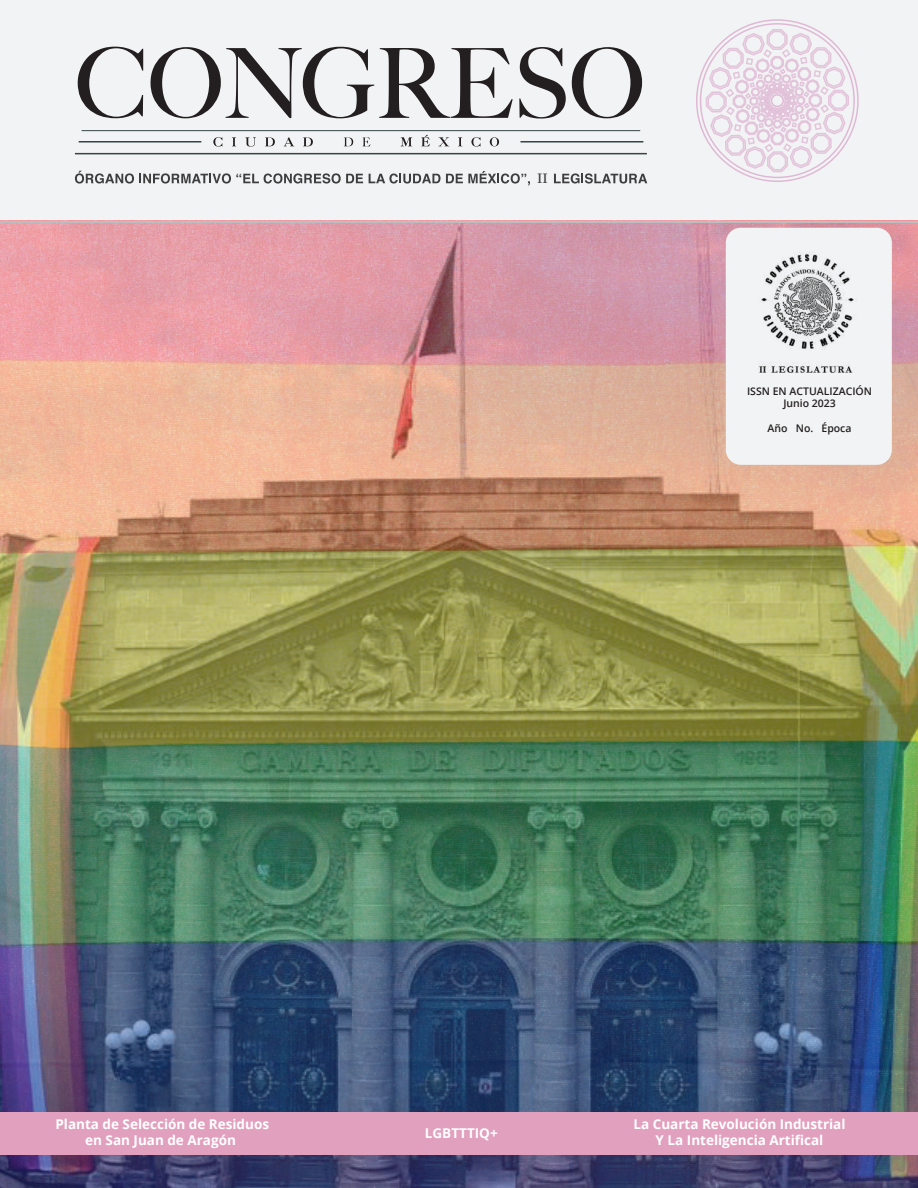
<style>
.page{position:relative;width:918px;height:1188px;background:#fff}
.page>*{position:absolute;margin:0;border:0;box-sizing:border-box;transform-origin:0 0}
.t1{font:700 13.5px/16.2px "Open Sans";color:#fff;text-align:center}
.t2{font:13.5px "PT Serif Caption";color:#3e3e3f}
.t3{font:600 10.5px/12.6px "Open Sans";color:#231f20;text-align:center}
</style>
<div class="page">
<div style="left:0;top:0;width:918px;height:223px;background:#f2f3f4"></div>
<img style="left:0;top:223px;width:918px;height:965px">
<svg style="left:706px;top:29px;width:143px;height:143px"></svg>
<div style="left:771px;top:94px;width:13px;height:13px;border:2px solid #cc7eb5;border-radius:50%"></div>
<svg style="left:78px;top:47px;width:65px;height:71px"></svg>
<svg style="left:151px;top:47px;width:362px;height:71px"></svg>
<svg style="left:519px;top:47px;width:47px;height:72px"></svg>
<svg style="left:572px;top:47px;width:70px;height:71px"></svg>
<svg style="left:213px;top:137px;width:9px;height:10px"></svg>
<svg style="left:232px;top:137px;width:4px;height:9px"></svg>
<svg style="left:245px;top:137px;width:11px;height:10px"></svg>
<svg style="left:265px;top:137px;width:10px;height:9px"></svg>
<svg style="left:284px;top:137px;width:10px;height:9px"></svg>
<svg style="left:303px;top:137px;width:10px;height:9px"></svg>
<svg style="left:344px;top:138px;width:9px;height:8px"></svg>
<svg style="left:363px;top:138px;width:7px;height:8px"></svg>
<svg style="left:401px;top:137px;width:11px;height:9px"></svg>
<svg style="left:421px;top:135px;width:9px;height:11px"></svg>
<svg style="left:438px;top:137px;width:11px;height:9px"></svg>
<svg style="left:458px;top:137px;width:4px;height:9px"></svg>
<svg style="left:471px;top:137px;width:9px;height:10px"></svg>
<svg style="left:490px;top:137px;width:9px;height:10px"></svg>
<hr style="left:75px;top:153px;width:572px;height:1px;background:#354544">
<hr style="left:520px;top:141px;width:123px;height:2px;background:#354544">
<hr style="left:79px;top:141px;width:122px;height:2px;background:#354544">
<hr style="left:82px;top:130px;width:558px;height:1px;background:#354544">
<svg style="left:75px;top:171px;width:288px;height:13px"></svg>
<svg style="left:369px;top:171px;width:161px;height:15px"></svg>
<svg style="left:554px;top:173px;width:93px;height:11px"></svg>
<hr style="left:0;top:221px;width:918px;height:2px;background:#bcbdc0">
<div style="left:0;top:1112px;width:918px;height:42px;background:#e1a0be"></div>
<div style="left:726px;top:228px;width:166px;height:237px;background:#f2f3f4;border-radius:15px"></div>
<img style="left:759px;top:252px;width:98px;height:121px">
<p class="t2" style="left:537px;top:170px;width:12px">II</p>
<p class="t3" style="left:747px;top:384px;width:127px">ISSN EN ACTUALIZACIÓN<br>Junio 2023</p>
<p class="t3" style="left:768px;top:422px;width:86px">Año No. Época</p>
<p class="t1" style="left:55px;top:1115px;width:215px">Planta de Selección de Residuos en San Juan de Aragón</p>
<p class="t1" style="left:425px;top:1124px;width:74px">LGBTTTIQ+</p>
<p class="t1" style="left:633px;top:1115px;width:214px">La Cuarta Revolución Industrial<br>Y La Inteligencia Artifical</p>
</div>
